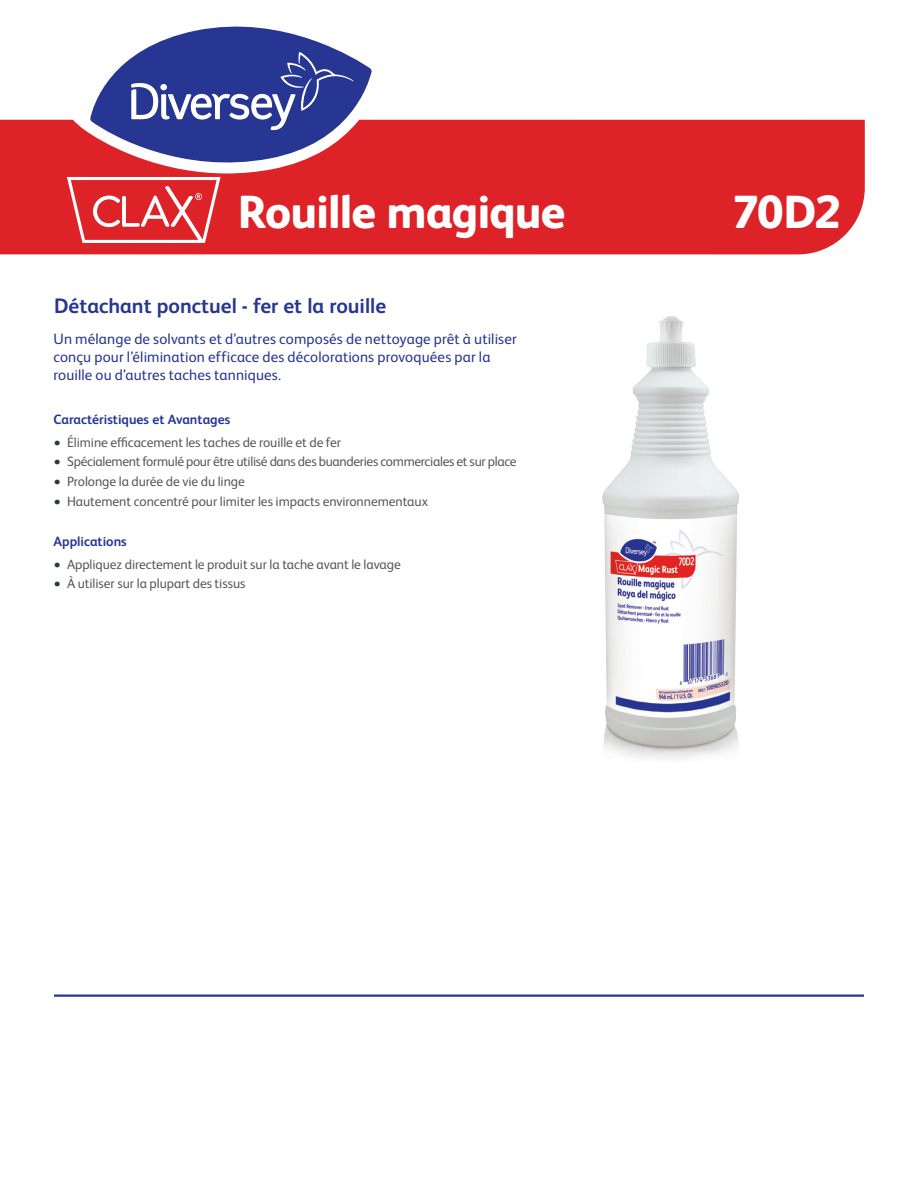
<style>
.page{position:relative;width:918px;height:1188px;background:#fff}
.page>*{position:absolute;margin:0;border:0;box-sizing:border-box;transform-origin:0 0}
.t1{font:800 46.5px "FS Albert Pro";letter-spacing:-.02em;color:#fff}
.t2{font:700 21px "FS Albert Pro";color:#263692}
.t3{font:15px/18px "FS Albert Pro";letter-spacing:.01em;color:#263692}
.t4{font:13.5px "FS Albert Pro";letter-spacing:-.005em;color:#57585a}
.t5{font:13.5px "FS Albert Pro";letter-spacing:-.025em;color:#57585a}
.t6{font:700 13.5px "FS Albert Pro";color:#263692}
.s1{font-size:15px;color:#2c3741}
</style>
<div class="page">
<hr style="left:54px;top:995px;width:810px;height:2px;background:#263692">
<div style="left:0;top:120px;width:865px;height:134px;background:#dd2327"></div>
<img style="left:602px;top:316px;width:137px;height:443px">
<svg style="left:70px;top:119px;width:317px;height:54px;fill:#dd2327"></svg>
<svg style="left:90px;top:26px;width:282px;height:149px"></svg>
<svg style="left:131px;top:39px;width:227px;height:91px"></svg>
<svg style="left:67px;top:177px;width:154px;height:66px"></svg>
<h1 class="t1" style="left:238px;top:175px;width:329px">Rouille magique</h1>
<h1 class="t1" style="left:732px;top:175px;width:110px">70D2</h1>
<h2 class="t2" style="left:54px;top:291px;width:334px">Détachant ponctuel - fer et la rouille</h2>
<p class="t3" style="left:54px;top:329px;width:465px">Un mélange de solvants et d’autres composés de nettoyage prêt à utiliser conçu pour l’élimination efficace des décolorations provoquées par la rouille ou d’autres taches tanniques.</p>
<p class="t6" style="left:54px;top:410px;width:178px">Caractéristiques et Avantages</p>
<p class="t4" style="left:54px;top:432px;width:289px"><span class="s1">•</span> Élimine efficacement les taches de rouille et de fer</p>
<p class="t5" style="left:54px;top:452px;width:465px"><span class="s1">•</span> Spécialement formulé pour être utilisé dans des buanderies commerciales et sur place</p>
<p class="t4" style="left:54px;top:472px;width:193px"><span class="s1">•</span> Prolonge la durée de vie du linge</p>
<p class="t4" style="left:54px;top:492px;width:376px"><span class="s1">•</span> Hautement concentré pour limiter les impacts environnementaux</p>
<p class="t6" style="left:54px;top:532px;width:75px">Applications</p>
<p class="t4" style="left:54px;top:554px;width:349px"><span class="s1">•</span> Appliquez directement le produit sur la tache avant le lavage</p>
<p class="t4" style="left:54px;top:574px;width:194px"><span class="s1">•</span> À utiliser sur la plupart des tissus</p>
</div>
